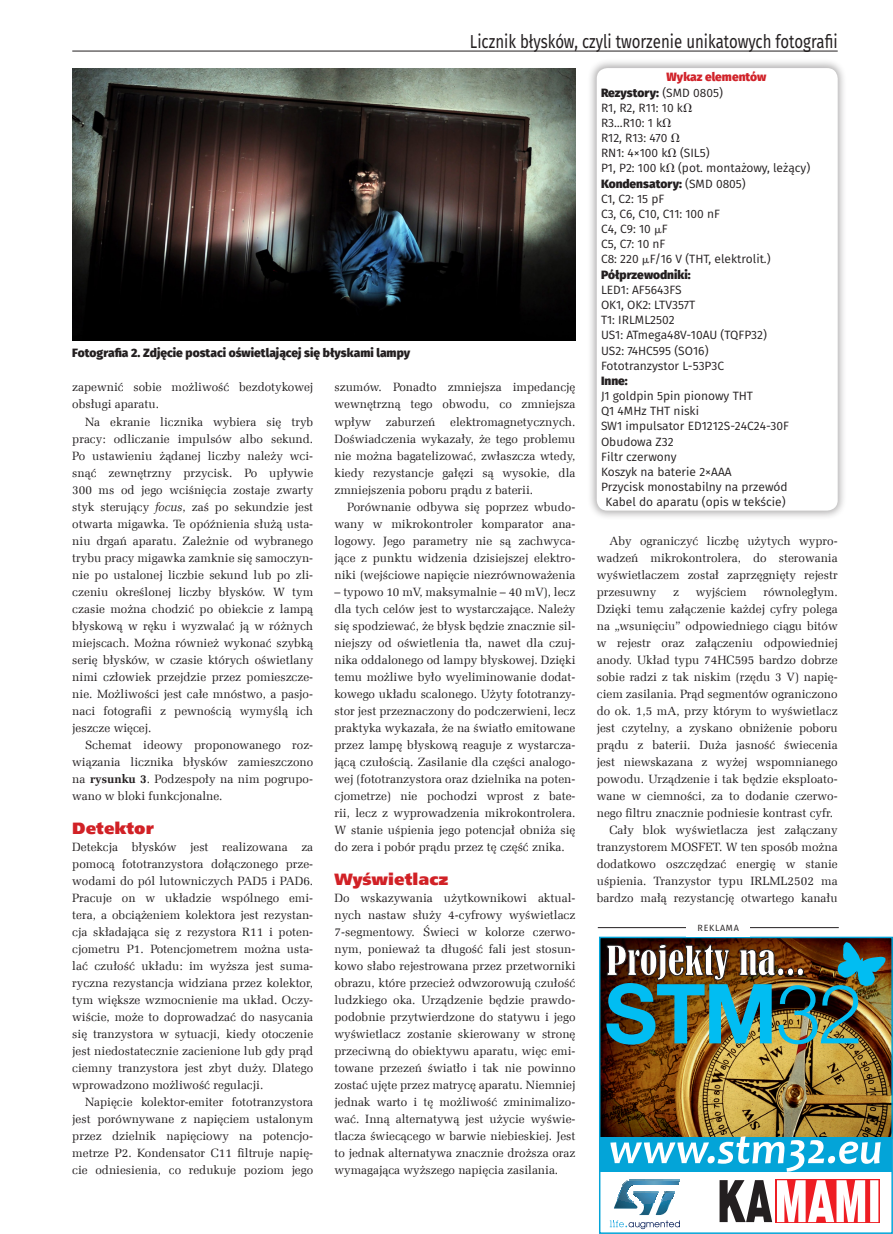
<style>
.page{position:relative;width:893px;height:1234px;background:#fff}
.page>*{position:absolute;margin:0;border:0;box-sizing:border-box;transform-origin:0 0}
.t1{font:18.75px "Fira Sans";color:#231f20;scale:.8 1}
._3_Srodtytul_kurs{font:16.5px "Humnst 777 X Blk EU";color:#d12126}
._1_Body{font:12px/17px "Zapf Ellipt EU";color:#231f20;text-align:justify}
._4_Podpis{font:12px "Fira Sans";color:#231f20}
._4_Podpis-2{font:800 12px "Fira Sans";color:#231f20}
._4_Podpis-3{font:800 12px "Fira Sans";letter-spacing:-.01em;color:#d1232a}
._1_Body-2{font:9px "Fira Sans";letter-spacing:.075em;color:#231f20}
.s1{font-style:italic}
.s2{font-weight:700}
.s3{font-weight:400}
.s4{font-family:"Math With Greek"}
</style>
<div class="page">
<img style="left:601px;top:938px;width:290px;height:198px">
<svg style="left:610px;top:1179px;width:70px;height:49px"></svg>
<img style="left:623px;top:1182px;width:56px;height:2px">
<img style="left:625px;top:1180px;width:54px;height:2px">
<img style="left:627px;top:1179px;width:52px;height:2px">
<div style="left:775px;top:1178px;width:105px;height:44px;background:#f57f82"></div>
<svg style="left:720px;top:1179px;width:158px;height:42px"></svg>
<img style="left:606px;top:936px;width:279px;height:108px">
<div style="left:599px;top:1136px;width:293px;height:34px;background:#03a4d8"></div>
<svg style="left:610px;top:1135px;width:271px;height:36px"></svg>
<hr style="left:598px;top:927px;width:241px;height:1px;background:#231f20">
<div style="left:686px;top:918px;width:64px;height:17px;background:#fff"></div>
<hr style="left:72px;top:51px;width:766px;height:1px;background:#231f20">
<div style="left:587px;top:58px;width:260px;height:462px;background:#231f20;opacity:.35"></div>
<div style="left:597px;top:68px;width:241px;height:442px;background:#fff;border-radius:11px"></div>
<img style="left:72px;top:68px;width:503px;height:272px">
<p class="t1" style="left:470px;top:28px;width:461px">Licznik błysków, czyli tworzenie unikatowych fotografii</p>
<p class="_4_Podpis-2" style="left:72px;top:345px;width:340px">Fotografia 2. Zdjęcie postaci oświetlającej się błyskami lampy</p>
<p class="_1_Body" style="left:72px;top:379px;width:242px">zapewnić sobie możliwość bezdotykowej obsługi aparatu.</p>
<p class="_1_Body" style="left:72px;top:413px;width:242px;text-indent:13px">Na ekranie licznika wybiera się tryb pracy: odliczanie impulsów albo sekund.<br>Po ustawieniu żądanej liczby należy wci&shy;snąć zewnętrzny przycisk. Po upływie 300 ms od jego wciśnięcia zostaje zwarty styk sterujący <span class="s1">focus</span>, zaś po sekundzie jest otwarta migawka. Te opóźnienia służą usta&shy;niu drgań aparatu. Zależnie od wybranego trybu pracy migawka zamknie się samoczyn&shy;nie po ustalonej liczbie sekund lub po zli&shy;czeniu określonej liczby błysków. W tym czasie można chodzić po obiekcie z lampą błyskową w ręku i wyzwalać ją w różnych miejscach. Można również wykonać szybką serię błysków, w czasie których oświetlany nimi człowiek przejdzie przez pomieszcze&shy;nie. Możliwości jest całe mnóstwo, a pasjo&shy;naci fotografii z pewnością wymyślą ich jeszcze więcej.</p>
<p class="_1_Body" style="left:72px;top:736px;width:242px;text-indent:13px">Schemat ideowy proponowanego roz&shy;wiązania licznika błysków zamieszczono na <span class="s2">rysunku 3</span>. Podzespoły na nim pogrupo&shy;wano w bloki funkcjonalne.</p>
<p class="_3_Srodtytul_kurs" style="left:72px;top:817px;width:83px">Detektor</p>
<p class="_1_Body" style="left:72px;top:838px;width:242px">Detekcja błysków jest realizowana za pomocą fototranzystora dołączonego prze&shy;wodami do pól lutowniczych PAD5 i PAD6.<br>Pracuje on w układzie wspólnego emi&shy;tera, a obciążeniem kolektora jest rezystan&shy;cja składająca się z rezystora R11 i poten&shy;cjometru P1. Potencjometrem można usta&shy;lać czułość układu: im wyższa jest suma&shy;ryczna rezystancja widziana przez kolektor, tym większe wzmocnienie ma układ. Oczy&shy;wiście, może to doprowadzać do nasycania się tranzystora w sytuacji, kiedy otoczenie jest niedostatecznie zacienione lub gdy prąd ciemny tranzystora jest zbyt duży. Dlatego wprowadzono możliwość regulacji.</p>
<p class="_1_Body" style="left:72px;top:1093px;width:242px;text-indent:13px">Napięcie kolektor-emiter fototranzystora jest porównywane z napięciem ustalonym przez dzielnik napięciowy na potencjo&shy;metrze P2. Kondensator C11 filtruje napię&shy;cie odniesienia, co redukuje poziom jego</p>
<p class="_1_Body" style="left:334px;top:379px;width:242px">szumów. Ponadto zmniejsza impedancję wewnętrzną tego obwodu, co zmniejsza wpływ zaburzeń elektromagnetycznych.<br>Doświadczenia wykazały, że tego problemu nie można bagatelizować, zwłaszcza wtedy, kiedy rezystancje gałęzi są wysokie, dla zmniejszenia poboru prądu z baterii.</p>
<p class="_1_Body" style="left:334px;top:498px;width:242px;text-indent:13px">Porównanie odbywa się poprzez wbudo&shy;wany w mikrokontroler komparator ana&shy;logowy. Jego parametry nie są zachwyca&shy;jące z punktu widzenia dzisiejszej elektro&shy;niki (wejściowe napięcie niezrównoważenia</p>
<p class="_1_Body" style="left:334px;top:583px;width:242px">– typowo 10 mV, maksymalnie – 40 mV), lecz dla tych celów jest to wystarczające. Należy się spodziewać, że błysk będzie znacznie sil&shy;niejszy od oświetlenia tła, nawet dla czuj&shy;nika oddalonego od lampy błyskowej. Dzięki temu możliwe było wyeliminowanie dodat&shy;kowego układu scalonego. Użyty fototranzy&shy;stor jest przeznaczony do podczerwieni, lecz praktyka wykazała, że na światło emitowane przez lampę błyskową reaguje z wystarcza&shy;jącą czułością. Zasilanie dla części analogo&shy;wej (fototranzystora oraz dzielnika na poten&shy;cjometrze) nie pochodzi wprost z bate&shy;rii, lecz z wyprowadzenia mikrokontrolera.<br>W stanie uśpienia jego potencjał obniża się do zera i pobór prądu przez tę część znika.</p>
<p class="_3_Srodtytul_kurs" style="left:334px;top:868px;width:116px">Wyświetlacz</p>
<p class="_1_Body" style="left:334px;top:889px;width:242px">Do wskazywania użytkownikowi aktual&shy;nych nastaw służy 4-cyfrowy wyświetlacz 7-segmentowy. Świeci w kolorze czerwo&shy;nym, ponieważ ta długość fali jest stosun&shy;kowo słabo rejestrowana przez przetworniki obrazu, które przecież odwzorowują czułość ludzkiego oka. Urządzenie będzie prawdo&shy;podobnie przytwierdzone do statywu i jego wyświetlacz zostanie skierowany w stronę przeciwną do obiektywu aparatu, więc emi&shy;towane przezeń światło i tak nie powinno zostać ujęte przez matrycę aparatu. Niemniej jednak warto i tę możliwość zminimalizo&shy;wać. Inną alternatywą jest użycie wyświe&shy;tlacza świecącego w barwie niebieskiej. Jest to jednak alternatywa znacznie droższa oraz wymagająca wyższego napięcia zasilania.</p>
<p class="_4_Podpis-3" style="left:667px;top:69px;width:101px">Wykaz elementów</p>
<p class="_4_Podpis-2" style="left:601px;top:84px;width:123px">Rezystory: <span class="s3">(SMD 0805)</span></p>
<p class="_4_Podpis" style="left:601px;top:99px;width:93px">R1, R2, R11: 10 k<span class="s4">V</span></p>
<p class="_4_Podpis" style="left:601px;top:114px;width:72px">R3…R10: 1 k<span class="s4">V</span></p>
<p class="_4_Podpis" style="left:601px;top:129px;width:80px">R12, R13: 470 <span class="s4">V</span></p>
<p class="_4_Podpis" style="left:601px;top:145px;width:110px">RN1: 4×100 k<span class="s4">V</span> (SIL5)</p>
<p class="_4_Podpis" style="left:601px;top:160px;width:211px">P1, P2: 100 k<span class="s4">V</span> (pot. montażowy, leżący)</p>
<p class="_4_Podpis-2" style="left:601px;top:175px;width:146px">Kondensatory: <span class="s3">(SMD 0805)</span></p>
<p class="_4_Podpis" style="left:601px;top:190px;width:65px">C1, C2: 15 pF</p>
<p class="_4_Podpis" style="left:601px;top:205px;width:121px">C3, C6, C10, C11: 100 nF</p>
<p class="_4_Podpis" style="left:601px;top:220px;width:68px">C4, C9: 10 <span class="s4">m</span>F</p>
<p class="_4_Podpis" style="left:601px;top:236px;width:66px">C5, C7: 10 nF</p>
<p class="_4_Podpis" style="left:601px;top:251px;width:171px">C8: 220 <span class="s4">m</span>F/16 V (THT, elektrolit.)</p>
<p class="_4_Podpis-2" style="left:601px;top:266px;width:91px">Półprzewodniki:</p>
<p class="_4_Podpis" style="left:601px;top:281px;width:82px">LED1: AF5643FS</p>
<p class="_4_Podpis" style="left:601px;top:296px;width:96px">OK1, OK2: LTV357T</p>
<p class="_4_Podpis" style="left:601px;top:311px;width:75px">T1: IRLML2502</p>
<p class="_4_Podpis" style="left:601px;top:327px;width:167px">US1: ATmega48V-10AU (TQFP32)</p>
<p class="_4_Podpis" style="left:601px;top:342px;width:109px">US2: 74HC595 (SO16)</p>
<p class="_4_Podpis" style="left:601px;top:357px;width:125px">Fototranzystor L-53P3C</p>
<p class="_4_Podpis-2" style="left:601px;top:372px;width:28px">Inne:</p>
<p class="_4_Podpis" style="left:601px;top:387px;width:154px">J1 goldpin 5pin pionowy THT</p>
<p class="_4_Podpis" style="left:601px;top:402px;width:100px">Q1 4MHz THT niski</p>
<p class="_4_Podpis" style="left:601px;top:418px;width:190px">SW1 impulsator ED1212S-24C24-30F</p>
<p class="_4_Podpis" style="left:601px;top:433px;width:74px">Obudowa Z32</p>
<p class="_4_Podpis" style="left:601px;top:448px;width:77px">Filtr czerwony</p>
<p class="_4_Podpis" style="left:601px;top:463px;width:132px">Koszyk na baterie 2×AAA</p>
<p class="_4_Podpis" style="left:601px;top:478px;width:188px">Przycisk monostabilny na przewód</p>
<p class="_4_Podpis" style="left:605px;top:493px;width:182px">Kabel do aparatu (opis w tekście)</p>
<p class="_1_Body" style="left:597px;top:532px;width:242px;text-indent:13px">Aby ograniczyć liczbę użytych wypro&shy;wadzeń mikrokontrolera, do sterowania wyświetlaczem został zaprzęgnięty rejestr przesuwny</p>
<p class="_1_Body" style="left:597px;top:583px;width:242px;text-indent:167px">równoległym.<br>Dzięki temu załączenie każdej cyfry polega na „wsunięciu” odpowiedniego ciągu bitów w rejestr oraz załączeniu odpowiedniej anody. Układ typu 74HC595 bardzo dobrze sobie radzi z tak niskim (rzędu 3 V) napię&shy;ciem zasilania. Prąd segmentów ograniczono do ok. 1,5 mA, przy którym to wyświetlacz jest czytelny, a zyskano obniżenie poboru prądu z baterii. Duża jasność świecenia jest niewskazana z wyżej wspomnianego powodu. Urządzenie i tak będzie eksploato&shy;wane w ciemności, za to dodanie czerwo&shy;nego filtru znacznie podniesie kontrast cyfr.</p>
<p class="_1_Body" style="left:597px;top:821px;width:242px;text-indent:13px">Cały blok wyświetlacza jest załączany tranzystorem MOSFET. W ten sposób można dodatkowo oszczędzać energię w stanie uśpienia. Tranzystor typu IRLML2502 ma bardzo małą rezystancję otwartego kanału</p>
<p class="_1_Body" style="left:673px;top:583px;width:7px">z</p>
<p class="_1_Body" style="left:696px;top:583px;width:52px">wyjściem</p>
<p class="_1_Body-2" style="left:698px;top:921px;width:43px">REKLAMA</p>
</div>
